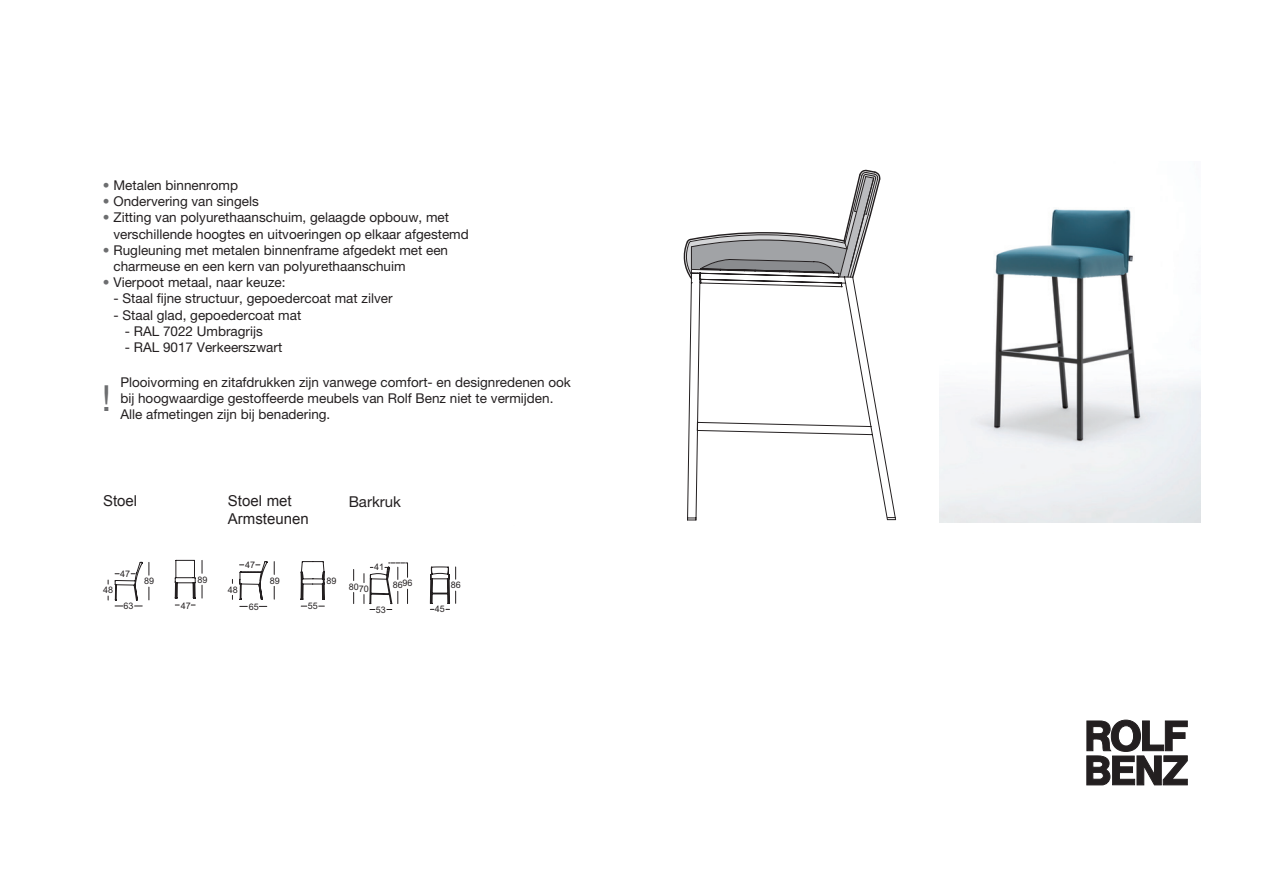
<style>
.page{position:relative;width:1263px;height:893px;background:#fff}
.page>*{position:absolute;margin:0;border:0;box-sizing:border-box;transform-origin:0 0}
.t1{font:36px "Helvetica Neue LT";color:#6d6e70}
.t2{font:15px/18px "Arial";color:#231f20}
.t3{font:15px "Helvetica Neue LT";color:#231f20}
.t4{font:13.5px/16.2px "Helvetica Neue LT";color:#231f20}
.t5{font:9px "Arial";color:#231f20}
.s1{color:#6d6e70}
</style>
<div class="page">
<svg style="left:1087px;top:720px;width:100px;height:65px"></svg>
<svg style="left:115px;top:562px;width:34px;height:44px"></svg>
<svg style="left:175px;top:560px;width:27px;height:45px"></svg>
<svg style="left:239px;top:561px;width:36px;height:46px"></svg>
<svg style="left:300px;top:561px;width:25px;height:46px"></svg>
<svg style="left:690px;top:280px;width:206px;height:240px"></svg>
<svg style="left:684px;top:170px;width:197px;height:110px"></svg>
<svg style="left:353px;top:562px;width:55px;height:48px"></svg>
<svg style="left:430px;top:566px;width:26px;height:44px"></svg>
<img style="left:939px;top:209px;width:261px;height:313px">
<p class="t4" style="left:103px;top:177px;width:137px"><span class="s1">•</span> Metalen binnenromp</p>
<p class="t4" style="left:103px;top:193px;width:157px"><span class="s1">•</span> Ondervering van singels</p>
<p class="t4" style="left:113px;top:209px;width:357px;text-indent:-10px"><span class="s1">•</span> Zitting van polyurethaanschuim, gelaagde opbouw, met verschillende hoogtes en uitvoeringen op elkaar afgestemd</p>
<p class="t4" style="left:113px;top:242px;width:336px;text-indent:-10px"><span class="s1">•</span> Rugleuning met metalen binnenframe afgedekt met een charmeuse en een kern van polyurethaanschuim</p>
<p class="t4" style="left:103px;top:274px;width:184px"><span class="s1">•</span> Vierpoot metaal, naar keuze:</p>
<p class="t4" style="left:113px;top:290px;width:281px">- Staal fijne structuur, gepoedercoat mat zilver</p>
<p class="t4" style="left:113px;top:307px;width:189px">- Staal glad, gepoedercoat mat</p>
<p class="t4" style="left:125px;top:323px;width:140px">- RAL 7022 Umbragrijs</p>
<p class="t4" style="left:125px;top:339px;width:159px">- RAL 9017 Verkeerszwart</p>
<h1 class="t1" style="left:102px;top:385px;width:11px">!</h1>
<p class="t4" style="left:120px;top:374px;width:452px">Plooivorming en zitafdrukken zijn vanwege comfort- en designredenen ook bij hoogwaardige gestoffeerde meubels van Rolf Benz niet te vermijden.<br>Alle afmetingen zijn bij benadering.</p>
<p class="t2" style="left:103px;top:492px;width:36px">Stoel</p>
<p class="t2" style="left:228px;top:492px;width:82px">Stoel met<br>Armsteunen</p>
<p class="t3" style="left:349px;top:492px;width:54px">Barkruk</p>
<p class="t5" style="left:245px;top:559px;width:12px">47</p>
<p class="t5" style="left:120px;top:568px;width:12px">47</p>
<p class="t5" style="left:103px;top:584px;width:12px">48</p>
<p class="t5" style="left:144px;top:575px;width:12px">89</p>
<p class="t5" style="left:198px;top:573px;width:12px">89</p>
<p class="t5" style="left:228px;top:584px;width:12px">48</p>
<p class="t5" style="left:270px;top:575px;width:12px">89</p>
<p class="t5" style="left:124px;top:600px;width:12px">63</p>
<p class="t5" style="left:181px;top:599px;width:12px">47</p>
<p class="t5" style="left:249px;top:601px;width:12px">65</p>
<p class="t5" style="left:308px;top:600px;width:12px">55</p>
<p class="t5" style="left:374px;top:561px;width:12px">41</p>
<p class="t5" style="left:376px;top:603px;width:12px">53</p>
<p class="t5" style="left:327px;top:574px;width:12px">89</p>
<p class="t5" style="left:393px;top:578px;width:21px">8696</p>
<p class="t5" style="left:349px;top:581px;width:22px">8070</p>
<p class="t5" style="left:451px;top:579px;width:12px">86</p>
<p class="t5" style="left:435px;top:603px;width:12px">45</p>
</div>
